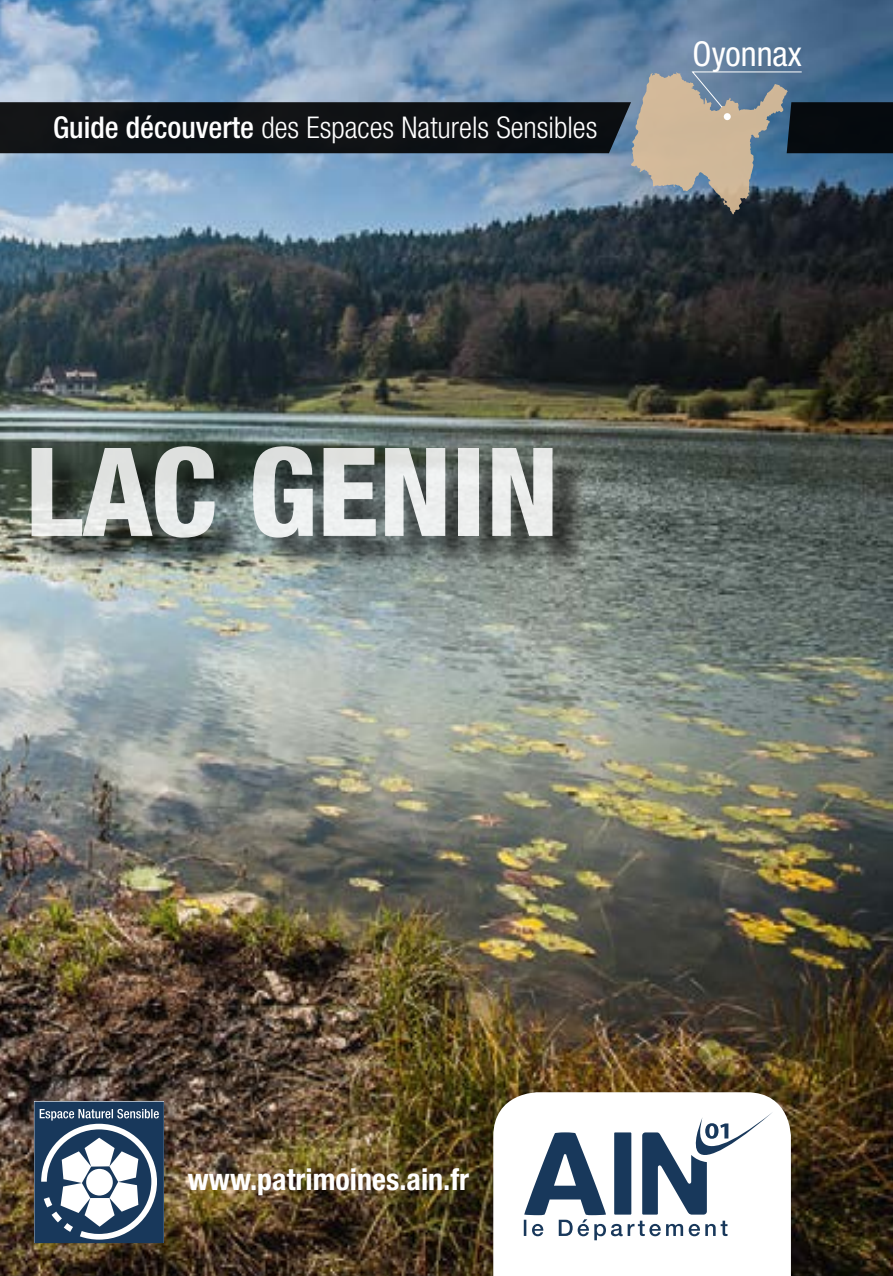
<style>
.page{position:relative;width:893px;height:1276px;background:#fff}
.page>*{position:absolute;margin:0;border:0;box-sizing:border-box;transform-origin:0 0}
.t1{font:800 condensed 123px "Helvetica Neue LT Pro";color:#fff}
.t2{font:condensed 34.2px "Helvetica Neue LT Pro";color:#fff}
.t3{font:300 condensed 30px "Helvetica Neue LT Pro";color:#fff}
.t4{font:700 condensed 30px "Helvetica Neue LT Pro";color:#fff}
.s1{font-weight:500}
</style>
<div class="page">
<img style="left:0;top:0;width:893px;height:1276px">
<div style="left:37px;top:451px;width:553px;height:124px;background:#000;opacity:.75"></div>
<svg style="left:493px;top:1092px;width:298px;height:184px"></svg>
<svg style="left:524px;top:1111px;width:249px;height:129px"></svg>
<svg style="left:34px;top:1101px;width:130px;height:142px"></svg>
<svg style="left:0;top:71px;width:893px;height:143px;background:#5f7284"></svg>
<p class="t3" style="left:53px;top:111px;width:546px"><span class="s1">Guide découverte</span> des Espaces Naturels Sensibles</p>
<p class="t2" style="left:693px;top:34px;width:111px">Oyonnax</p>
<h1 class="t1" style="left:25px;top:416px;width:535px">LAC GENIN</h1>
<p class="t4" style="left:188px;top:1161px;width:283px">www.patrimoines.ain.fr</p>
</div>
